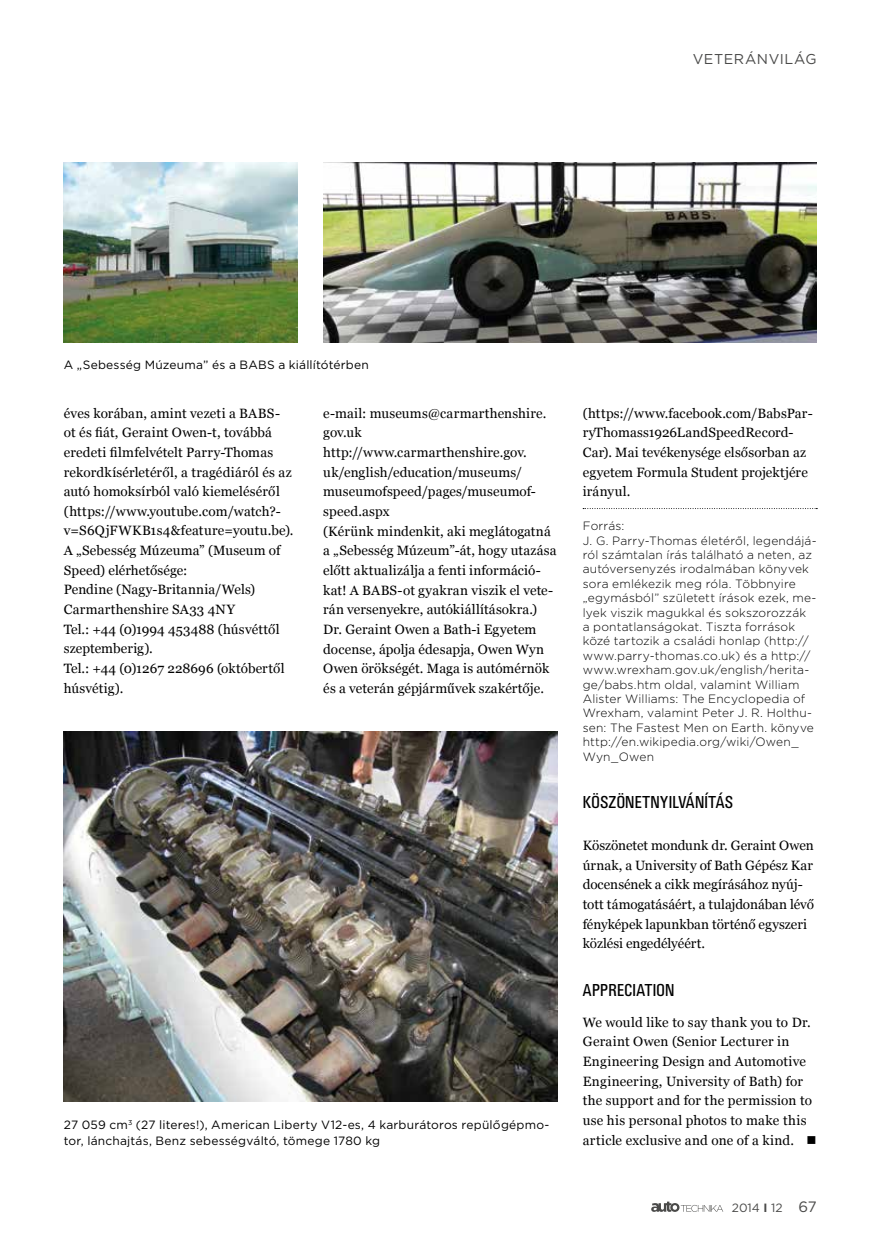
<style>
.page{position:relative;width:872px;height:1246px;background:#fff}
.page>*{position:absolute;margin:0;border:0;box-sizing:border-box;transform-origin:0 0}
.t1{font:18px "U001 Con";letter-spacing:.015em;color:#000}
.t2{font:14.25px "Gotham";letter-spacing:.035em;color:#4a4a49}
.t3{font:13.5px/19.6px "Georgia";letter-spacing:.01em;color:#000}
.t4{font:300 12px/14.4px "Gotham";letter-spacing:.015em;color:#000}
.t5{font:12px/16.5px "Gotham";letter-spacing:.015em;color:#000}
.t6{font:12px "Gotham";color:#4a4a49}
.s1{font-weight:700}
.s2{font-size:15px}
</style>
<div class="page">
<svg style="left:651px;top:1201px;width:72px;height:11px"></svg>
<img style="left:323px;top:162px;width:493px;height:180px">
<img style="left:64px;top:162px;width:234px;height:180px">
<img style="left:64px;top:731px;width:493px;height:370px">
<svg style="left:583px;top:508px;width:234px;height:1px"></svg>
<p class="t2" style="left:692px;top:50px;width:125px">VETERÁNVILÁG</p>
<p class="t5" style="left:64px;top:356px;width:306px">A „Sebesség Múzeuma” és a BABS a kiállítótérben</p>
<p class="t3" style="left:64px;top:402px;width:231px">éves korában, amint vezeti a BABS&shy;ot és fiát, Geraint Owen-t, továbbá eredeti filmfelvételt Parry-Thomas rekordkísérletéről, a tragédiáról és az autó homoksírból való kiemeléséről (https://www.youtube.com/watch?- v=S6QjFWKB1s4&amp;feature=youtu.be).<br>A „Sebesség Múzeuma” (Museum of<br>Speed) elérhetősége:<br>Pendine (Nagy-Britannia/Wels)<br>Carmarthenshire SA33 4NY<br>Tel.: +44 (0)1994 453488 (húsvéttől szeptemberig).<br>Tel.: +44 (0)1267 228696 (októbertől húsvétig).</p>
<p class="t3" style="left:323px;top:403px;width:235px">e-mail: museums@carmarthenshire. gov.uk http://www.carmarthenshire.gov. uk/english/education/museums/ museumofspeed/pages/museumof&shy;speed.aspx<br>(Kérünk mindenkit, aki meglátogatná a „Sebesség Múzeum”-át, hogy utazása előtt aktualizálja a fenti információ&shy;kat! A BABS-ot gyakran viszik el vete&shy;rán versenyekre, autókiállításokra.)<br>Dr. Geraint Owen a Bath-i Egyetem docense, ápolja édesapja, Owen Wyn Owen örökségét. Maga is autómérnök és a veterán gépjárművek szakértője.</p>
<p class="t5" style="left:64px;top:1116px;width:487px">27 059 cm<sup>3</sup> (27 literes!), American Liberty V12-es, 4 karburátoros repülőgépmo&shy;tor, lánchajtás, Benz sebességváltó, tömege 1780 kg</p>
<p class="t3" style="left:583px;top:402px;width:231px">(https://www.facebook.com/BabsPar&shy;ryThomass1926LandSpeedRecord-<br>Car). Mai tevékenysége elsősorban az egyetem Formula Student projektjére irányul.</p>
<p class="t4" style="left:583px;top:518px;width:235px">Forrás:<br>J. G. Parry-Thomas életéről, legendájá&shy;ról számtalan írás található a neten, az autóversenyzés irodalmában könyvek sora emlékezik meg róla. Többnyire „egymásból” született írások ezek, me&shy;lyek viszik magukkal és sokszorozzák<br>a pontatlanságokat. Tiszta források közé tartozik a családi honlap (http:// www.parry-thomas.co.uk) és a http:// www.wrexham.gov.uk/english/herita&shy;ge/babs.htm oldal, valamint William Alister Williams: The Encyclopedia of Wrexham, valamint Peter J. R. Holthu&shy;sen: The Fastest Men on Earth. könyve http://en.wikipedia.org/wiki/Owen_ Wyn_Owen</p>
<h1 class="t1" style="left:583px;top:792px;width:152px">KÖSZÖNETNYILVÁNÍTÁS</h1>
<p class="t3" style="left:583px;top:835px;width:233px">Köszönetet mondunk dr. Geraint Owen úrnak, a University of Bath Gépész Kar docensének a cikk megírásához nyúj&shy;tott támogatásáért, a tulajdonában lévő fényképek lapunkban történő egyszeri közlési engedélyéért.</p>
<h1 class="t1" style="left:583px;top:980px;width:93px">APPRECIATION</h1>
<p class="t3" style="left:583px;top:1012px;width:233px">We would like to say thank you to Dr.<br>Geraint Owen (Senior Lecturer in Engineering Design and Automotive Engineering, University of Bath) for the support and for the permission to use his personal photos to make this article exclusive and one of a kind. ■</p>
<p class="t6" style="left:732px;top:1200px;width:86px">2014 <span class="s1">I</span> 12 <span class="s2">67</span></p>
</div>
